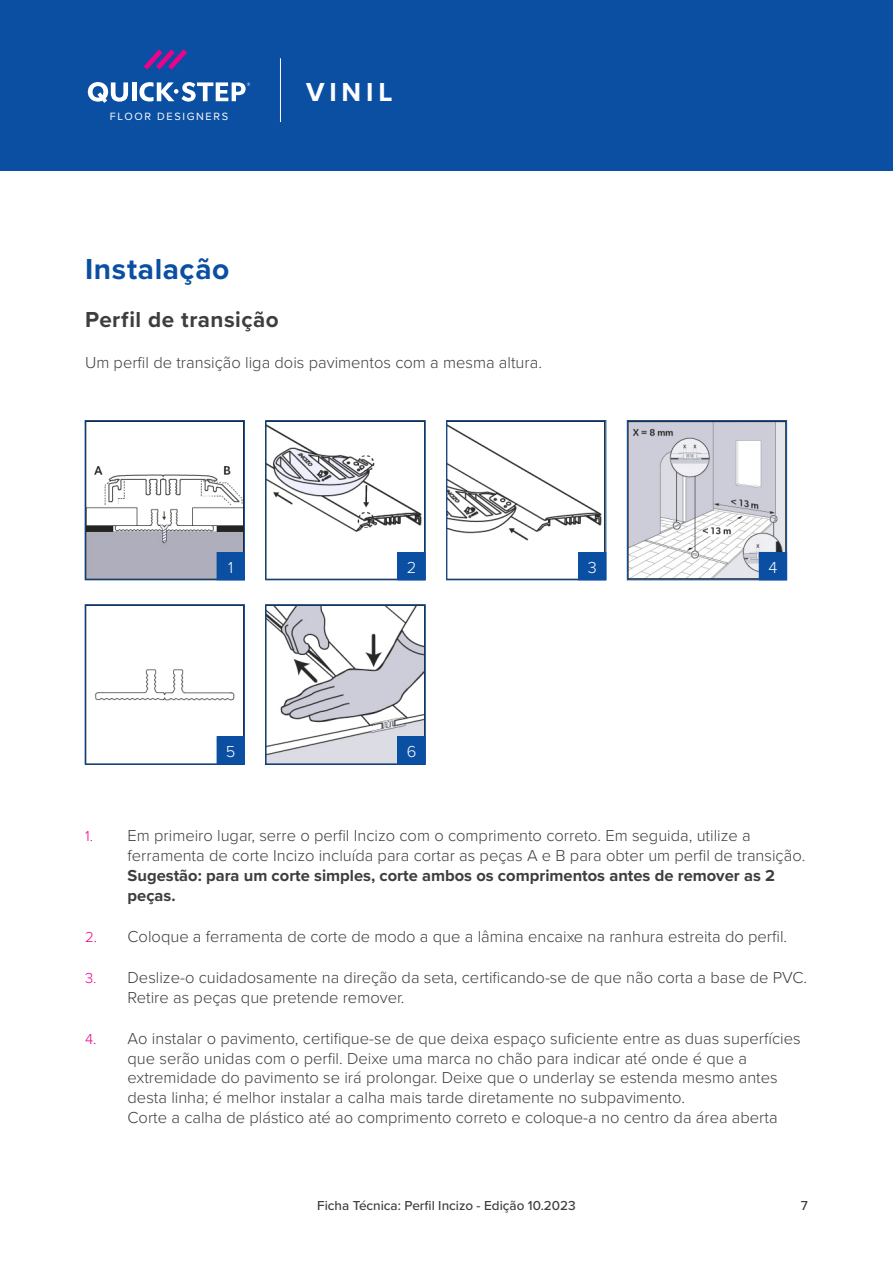
<style>
.page{position:relative;width:893px;height:1263px;background:#fff}
.page>*{position:absolute;margin:0;border:0;box-sizing:border-box;transform-origin:0 0}
.t1{font:700 30px "Proxima Nova";letter-spacing:.02em;color:#0a4fa2}
.Range{font:700 27px "Proxima Nova";letter-spacing:.18em;color:#fff}
.t2{font:700 22.5px "Proxima Nova";letter-spacing:.02em;color:#3e3e3f}
.BodyText{font:300 16.5px/19.8px "Proxima Nova";color:#3e3e3f}
.List-II-ImagesSteps{font:300 16.5px "Proxima Nova";color:#fff}
.t3{font:500 13.5px "Proxima Nova";color:#3e3e3f}
.FloorDesigners{font:10.95px "Proxima Nova";letter-spacing:.15em;color:#fff}
.s1{font-size:15px;color:#ed028c}
.s2{font-weight:700}
</style>
<div class="page">
<div style="left:0;top:0;width:893px;height:170px;background:#0a4fa2"></div>
<hr style="left:280px;top:58px;width:1px;height:64px;background:#fff">
<svg style="left:144px;top:49px;width:43px;height:21px"></svg>
<svg style="left:88px;top:82px;width:40px;height:21px"></svg>
<hr style="left:132px;top:82px;width:4px;height:19px;background:#fff">
<svg style="left:139px;top:82px;width:111px;height:20px"></svg>
<img style="left:87px;top:466px;width:155px;height:112px">
<div style="left:85px;top:420px;width:159px;height:160px;border:1px solid #0a4fa2"></div>
<div style="left:217px;top:552px;width:27px;height:28px;background:#0a4fa2"></div>
<img style="left:268px;top:425px;width:154px;height:153px">
<div style="left:266px;top:420px;width:159px;height:160px;border:1px solid #0a4fa2"></div>
<div style="left:398px;top:552px;width:27px;height:28px;background:#0a4fa2"></div>
<img style="left:448px;top:424px;width:154px;height:117px">
<div style="left:446px;top:420px;width:160px;height:160px;border:1px solid #0a4fa2"></div>
<div style="left:578px;top:552px;width:28px;height:28px;background:#0a4fa2"></div>
<img style="left:629px;top:422px;width:156px;height:156px">
<div style="left:627px;top:420px;width:160px;height:160px;border:1px solid #0a4fa2"></div>
<div style="left:759px;top:552px;width:28px;height:28px;background:#0a4fa2"></div>
<img style="left:95px;top:669px;width:147px;height:93px">
<div style="left:217px;top:737px;width:27px;height:27px;background:#0a4fa2"></div>
<img style="left:268px;top:607px;width:155px;height:155px">
<div style="left:398px;top:737px;width:27px;height:27px;background:#0a4fa2"></div>
<p class="FloorDesigners" style="left:110px;top:108px;width:120px">FLOOR DESIGNERS</p>
<p class="Range" style="left:306px;top:72px;width:88px">VINIL</p>
<p class="t1" style="left:85px;top:246px;width:146px">Instalação</p>
<p class="t2" style="left:85px;top:303px;width:195px">Perfil de transição</p>
<p class="BodyText" style="left:85px;top:352px;width:458px">Um perfil de transição liga dois pavimentos com a mesma altura.</p>
<p class="List-II-ImagesSteps" style="left:228px;top:555px;width:7px">1</p>
<p class="List-II-ImagesSteps" style="left:407px;top:555px;width:11px">2</p>
<p class="List-II-ImagesSteps" style="left:588px;top:555px;width:10px">3</p>
<p class="List-II-ImagesSteps" style="left:768px;top:555px;width:10px">4</p>
<p class="List-II-ImagesSteps" style="left:226px;top:739px;width:11px">5</p>
<p class="List-II-ImagesSteps" style="left:407px;top:739px;width:11px">6</p>
<p class="BodyText" style="left:128px;top:825px;width:679px;text-indent:-43px"><span class="s1">1.</span> Em primeiro lugar, serre o perfil Incizo com o comprimento correto. Em seguida, utilize a ferramenta de corte Incizo incluída para cortar as peças A e B para obter um perfil de transição.<br><span class="s2">Sugestão: para um corte simples, corte ambos os comprimentos antes de remover as 2 peças.</span></p>
<p class="BodyText" style="left:85px;top:926px;width:704px"><span class="s1">2.</span> Coloque a ferramenta de corte de modo a que a lâmina encaixe na ranhura estreita do perfil.</p>
<p class="BodyText" style="left:128px;top:967px;width:681px;text-indent:-43px"><span class="s1">3.</span> Deslize-o cuidadosamente na direção da seta, certificando-se de que não corta a base de PVC.<br>Retire as peças que pretende remover.</p>
<p class="BodyText" style="left:128px;top:1027px;width:675px;text-indent:-43px"><span class="s1">4.</span> Ao instalar o pavimento, certifique-se de que deixa espaço suficiente entre as duas superfícies que serão unidas com o perfil. Deixe uma marca no chão para indicar até onde é que a extremidade do pavimento se irá prolongar. Deixe que o underlay se estenda mesmo antes desta linha; é melhor instalar a calha mais tarde diretamente no subpavimento.<br>Corte a calha de plástico até ao comprimento correto e coloque-a no centro da área aberta</p>
<p class="t3" style="left:317px;top:1195px;width:260px">Ficha Técnica: Perfi Inciz - Edição 10.2023</p>
<p class="t3" style="left:801px;top:1195px;width:9px">7</p>
</div>
